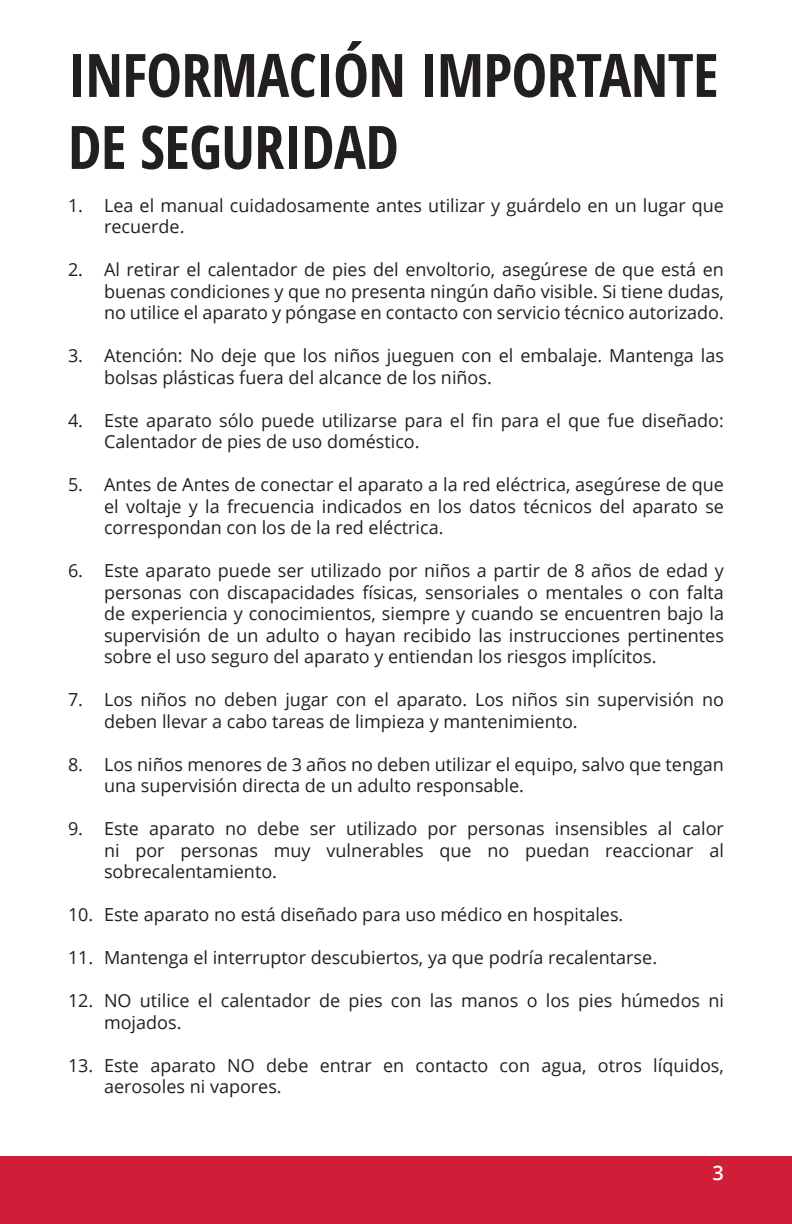
<style>
.page{position:relative;width:792px;height:1224px;background:#fff}
.page>*{position:absolute;margin:0;border:0;box-sizing:border-box;transform-origin:0 0}
.t1{font:700 60px/72px "Open Sans Condensed";letter-spacing:-.01em;color:#231f20}
.t2{font:600 20px "Open Sans";color:#fff}
.t3{font:18px/21.6px "Open Sans";color:#231f20}
</style>
<div class="page">
<div style="left:0;top:1156px;width:792px;height:68px;background:#d01e39"></div>
<p class="t1" style="left:68px;top:38px;width:652px">INFORMACIÓN IMPORTANTE<br>DE SEGURIDAD</p>
<p class="t3" style="left:104px;top:194px;width:621px;text-indent:-36px">1. Lea el manual cuidadosamente antes utilizar y guárdelo en un lugar que recuerde.</p>
<p class="t3" style="left:104px;top:259px;width:621px;text-align:justify;text-indent:-36px">2. Al retirar el calentador de pies del envoltorio, asegúrese de que está en buenas condiciones y que no presenta ningún daño visible. Si tiene dudas, no utilice el aparato y póngase en contacto con servicio técnico autorizado.</p>
<p class="t3" style="left:104px;top:345px;width:621px;text-indent:-36px">3. Atención: No deje que los niños jueguen con el embalaje. Mantenga las bolsas plásticas fuera del alcance de los niños.</p>
<p class="t3" style="left:104px;top:409px;width:621px;text-indent:-36px">4. Este aparato sólo puede utilizarse para el fin para el que fue diseñado:<br>Calentador de pies de uso doméstico.</p>
<p class="t3" style="left:104px;top:474px;width:621px;text-align:justify;text-indent:-36px">5. Antes de Antes de conectar el aparato a la red eléctrica, asegúrese de que el voltaje y la frecuencia indicados en los datos técnicos del aparato se correspondan con los de la red eléctrica.</p>
<p class="t3" style="left:104px;top:560px;width:621px;text-align:justify;text-indent:-36px">6. Este aparato puede ser utilizado por niños a partir de 8 años de edad y personas con discapacidades físicas, sensoriales o mentales o con falta de experiencia y conocimientos, siempre y cuando se encuentren bajo la supervisión de un adulto o hayan recibido las instrucciones pertinentes sobre el uso seguro del aparato y entiendan los riesgos implícitos.</p>
<p class="t3" style="left:104px;top:689px;width:621px;text-indent:-36px">7. Los niños no deben jugar con el aparato. Los niños sin supervisión no deben llevar a cabo tareas de limpieza y mantenimiento.</p>
<p class="t3" style="left:104px;top:753px;width:621px;text-indent:-36px">8. Los niños menores de 3 años no deben utilizar el equipo, salvo que tengan una supervisión directa de un adulto responsable.</p>
<p class="t3" style="left:104px;top:818px;width:621px;text-align:justify;text-indent:-36px">9. Este aparato no debe ser utilizado por personas insensibles al calor ni por personas muy vulnerables que no puedan reaccionar al sobrecalentamiento.</p>
<p class="t3" style="left:68px;top:904px;width:557px">10. Este aparato no está diseñado para uso médico en hospitales.</p>
<p class="t3" style="left:68px;top:947px;width:591px">11. Mantenga el interruptor descubiertos, ya que podría recalentarse.</p>
<p class="t3" style="left:104px;top:990px;width:621px;text-indent:-36px">12. NO utilice el calentador de pies con las manos o los pies húmedos ni mojados.</p>
<p class="t3" style="left:104px;top:1054px;width:621px;text-indent:-36px">13. Este aparato NO debe entrar en contacto con agua, otros líquidos, aerosoles ni vapores.</p>
<p class="t2" style="left:713px;top:1160px;width:13px">3</p>
</div>
